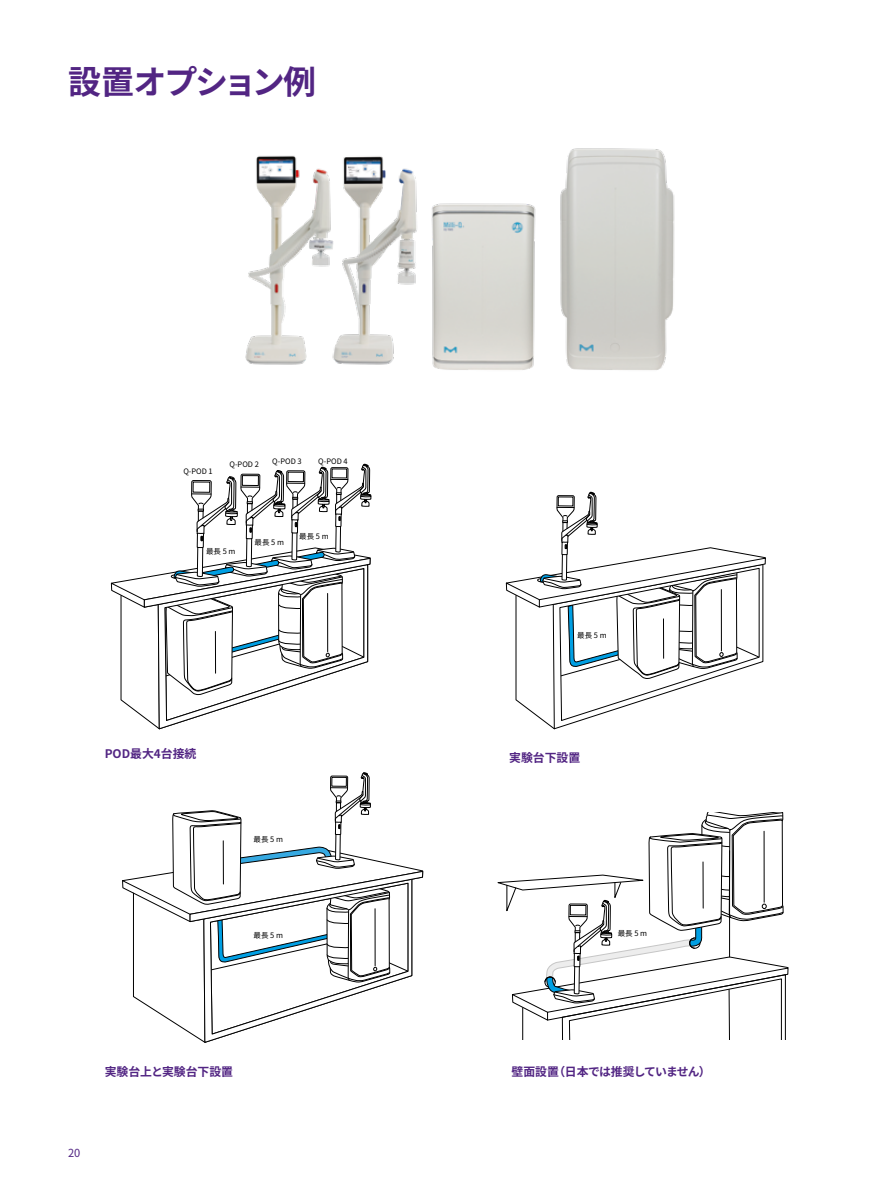
<style>
.page{position:relative;width:891px;height:1188px;background:#fff}
.page>*{position:absolute;margin:0;border:0;box-sizing:border-box;transform-origin:0 0}
.t1{font:700 33px "Noto Sans CJ Kjp";letter-spacing:-.065em;color:#522583}
.t2{font:700 11.85px "Noto Sans CJ Kjp";color:#522583}
.t3{font:700 11.85px "Noto Sans CJ Kjp";letter-spacing:-.045em;color:#522583}
.t4{font:11.1px "Noto Sans CJ Kjp";color:#522583}
.t5{font:7.5px "Noto Sans CJ Kjp";color:#000}
</style>
<div class="page">
<svg style="left:122px;top:772px;width:301px;height:271px"></svg>
<svg style="left:111px;top:464px;width:260px;height:265px"></svg>
<svg style="left:505px;top:492px;width:261px;height:237px"></svg>
<svg style="left:497px;top:813px;width:291px;height:227px"></svg>
<hr style="left:703px;top:862px;width:1px;height:46px;background:#000">
<img style="left:245px;top:148px;width:430px;height:222px">
<h1 class="t1" style="left:68px;top:64px;width:250px">設置オプション例</h1>
<p class="t5" style="left:183px;top:468px;width:31px">Q-POD 1</p>
<p class="t5" style="left:229px;top:460px;width:31px">Q-POD 2</p>
<p class="t5" style="left:272px;top:457px;width:31px">Q-POD 3</p>
<p class="t5" style="left:318px;top:457px;width:31px">Q-POD 4</p>
<p class="t5" style="left:206px;top:547px;width:31px">最長 5 m</p>
<p class="t5" style="left:255px;top:538px;width:31px">最長 5 m</p>
<p class="t5" style="left:299px;top:532px;width:31px">最長 5 m</p>
<h2 class="t2" style="left:105px;top:747px;width:93px">POD最大4台接続</h2>
<p class="t5" style="left:254px;top:835px;width:31px">最長 5 m</p>
<p class="t5" style="left:254px;top:931px;width:31px">最長 5 m</p>
<h2 class="t2" style="left:105px;top:1065px;width:130px">実験台上と実験台下設置</h2>
<h3 class="t4" style="left:68px;top:1147px;width:14px">20</h3>
<p class="t5" style="left:577px;top:632px;width:31px">最長 5 m</p>
<h2 class="t2" style="left:509px;top:751px;width:73px">実験台下設置</h2>
<p class="t5" style="left:618px;top:929px;width:31px">最長 5 m</p>
<h2 class="t3" style="left:512px;top:1065px;width:201px">壁面設置（日本では推奨していません）</h2>
</div>
